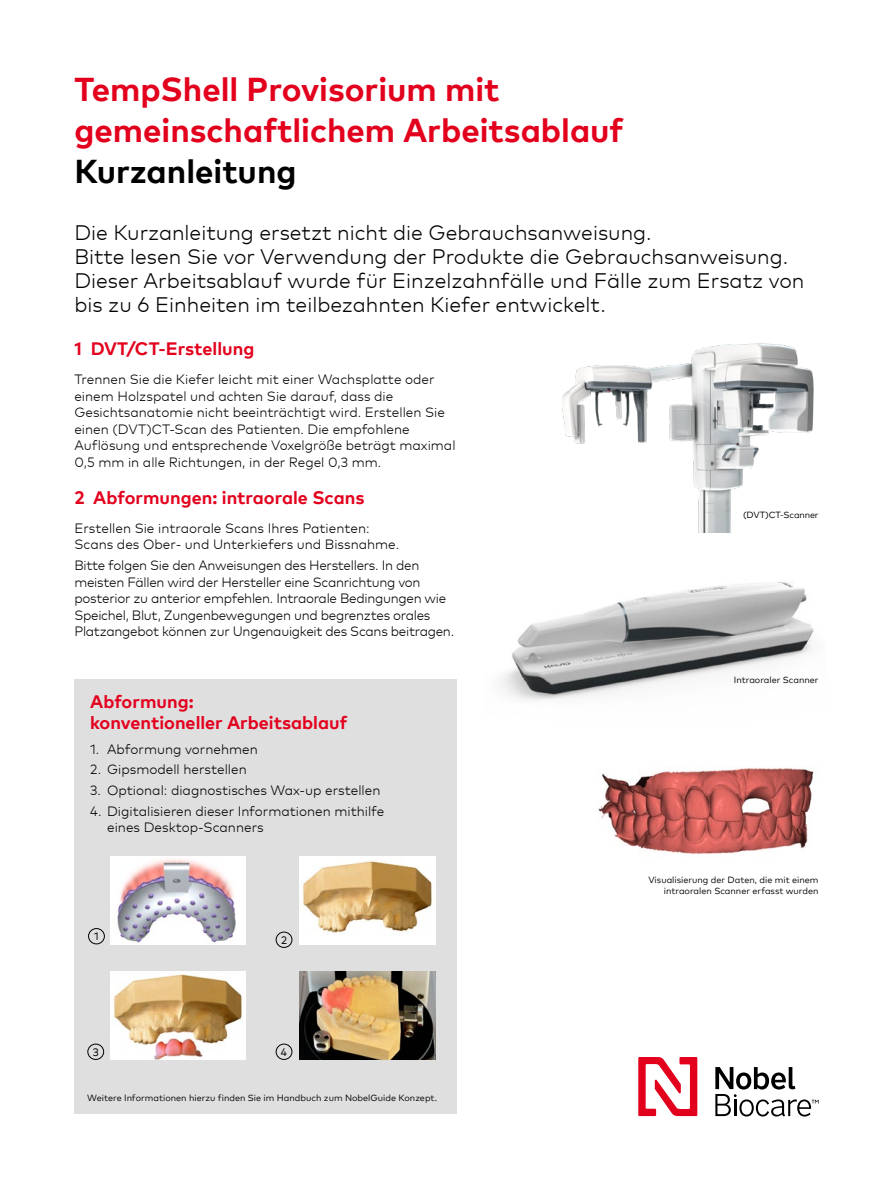
<style>
.page{position:relative;width:893px;height:1191px;background:#fff}
.page>*{position:absolute;margin:0;border:0;box-sizing:border-box;transform-origin:0 0}
.t1{font:700 33px/41.2px "Mark Pro";color:#e3001d}
.t2{font:700 33px "Mark Pro";color:#000}
.t3{font:300 21px/24px "Mark Pro";color:#000}
.t4{font:700 18px/21px "Mark Pro";color:#e3001d}
.t5{font:300 13.5px/16.5px "Mark Pro";color:#000}
.t6{font:300 13.5px/16.5px "Mark Pro";letter-spacing:-.02em;color:#000}
.t7{font:10.95px "Mark Pro";color:#000}
.t8{font:9px/10.9px "Mark Pro";color:#000;text-align:right}
</style>
<div class="page">
<img style="left:562px;top:343px;width:252px;height:189px">
<img style="left:502px;top:581px;width:312px;height:119px">
<img style="left:598px;top:768px;width:216px;height:86px">
<div style="left:74px;top:679px;width:383px;height:435px;background:#dfdfe0"></div>
<img style="left:111px;top:856px;width:135px;height:88px">
<div style="left:88px;top:928px;width:17px;height:16px;border:1px solid #000;border-radius:50%"></div>
<img style="left:111px;top:971px;width:134px;height:88px">
<div style="left:276px;top:931px;width:16px;height:16px;border:1px solid #000;border-radius:50%"></div>
<img style="left:300px;top:856px;width:136px;height:88px">
<div style="left:87px;top:1043px;width:17px;height:16px;border:1px solid #000;border-radius:50%"></div>
<img style="left:300px;top:971px;width:136px;height:88px">
<div style="left:276px;top:1043px;width:16px;height:16px;border:1px solid #000;border-radius:50%"></div>
<svg style="left:715px;top:1067px;width:104px;height:49px"></svg>
<svg style="left:638px;top:1057px;width:59px;height:59px"></svg>
<h1 class="t1" style="left:74px;top:65px;width:551px">TempShell Provisorium mit gemeinschaftlichem Arbeitsablauf</h1>
<h1 class="t2" style="left:74px;top:146px;width:224px">Kurzanleitung</h1>
<p class="t3" style="left:74px;top:218px;width:731px">Die Kurzanleitung ersetzt nicht die Gebrauchsanweisung.<br>Bitte lesen Sie vor Verwendung der Produkte die Gebrauchsanweisung.<br>Dieser Arbeitsablauf wurde für Einzelzahnfälle und Fälle zum Ersatz von bis zu 6 Einheiten im teilbezahnten Kiefer entwickelt.</p>
<h3 class="t4" style="left:74px;top:337px;width:181px">1 DVT/CT-Erstellung</h3>
<p class="t5" style="left:74px;top:370px;width:383px">Trennen Sie die Kiefer leicht mit einer Wachsplatte oder einem Holzspatel und achten Sie darauf, dass die Gesichtsanatomie nicht beeinträchtigt wird. Erstellen Sie einen (DVT)CT-Scan des Patienten. Die empfohlene Auflösung und entsprechende Voxelgröße beträgt maximal 0,5 mm in alle Richtungen, in der Regel 0,3 mm.</p>
<h3 class="t4" style="left:74px;top:485px;width:292px">2 Abformungen: intraorale Scans</h3>
<p class="t5" style="left:74px;top:519px;width:326px">Erstellen Sie intraorale Scans Ihres Patienten:<br>Scans des Ober- und Unterkiefers und Bissnahme.</p>
<p class="t6" style="left:74px;top:556px;width:381px">Bitte folgen Sie den Anweisungen des Herstellers. In den meisten Fällen wird der Hersteller eine Scanrichtung von posterior zu anterior empfehlen. Intraorale Bedingungen wie Speichel, Blut, Zungenbewegungen und begrenztes orales Platzangebot können zur Ungenauigkeit des Scans beitragen.</p>
<h3 class="t4" style="left:90px;top:689px;width:259px">Abformung:<br>konventioneller Arbeitsablauf</h3>
<p class="t5" style="left:90px;top:739px;width:169px">1. Abformung vornehmen</p>
<p class="t5" style="left:90px;top:760px;width:158px">2. Gipsmodell herstellen</p>
<p class="t5" style="left:90px;top:781px;width:292px">3. Optional: diagnostisches Wax-up erstellen</p>
<p class="t5" style="left:107px;top:801px;width:279px;text-indent:-17px">4. Digitalisieren dieser Informationen mithilfe eines Desktop-Scanners</p>
<p class="t7" style="left:94px;top:928px;width:6px">1</p>
<p class="t7" style="left:281px;top:931px;width:8px">2</p>
<p class="t7" style="left:93px;top:1043px;width:8px">3</p>
<p class="t7" style="left:281px;top:1043px;width:8px">4</p>
<p class="t8" style="left:87px;top:1091px;width:351px">Weitere Informationen hierzu finden Sie im Handbuch zum NobelGuide Konzept.</p>
<p class="t8" style="left:743px;top:508px;width:77px">(DVT)CT-Scanner</p>
<p class="t8" style="left:734px;top:673px;width:86px">Intraoraler Scanner</p>
<p class="t8" style="left:648px;top:873px;width:172px">Visualisierung der Daten, die mit einem intraoralen Scanner erfasst wurden</p>
</div>
